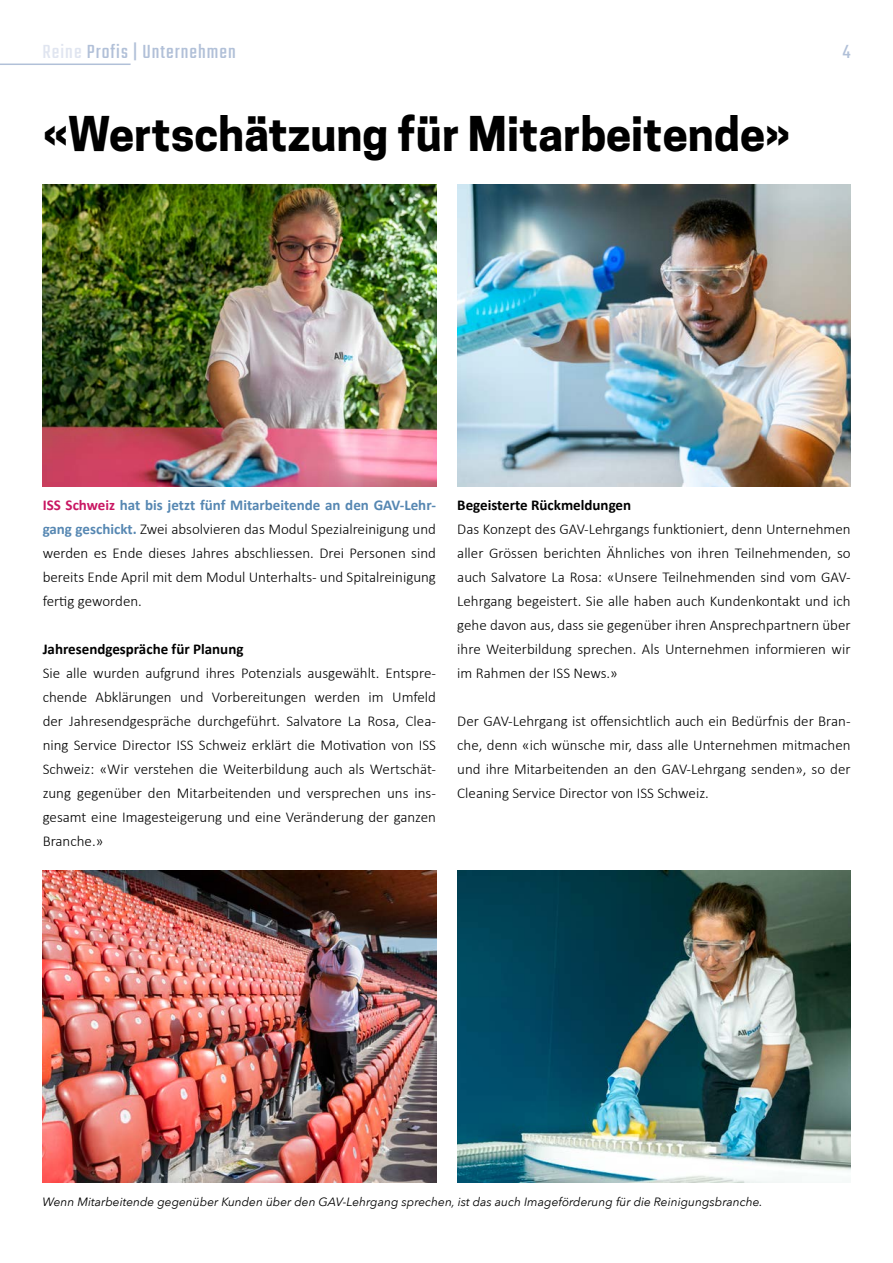
<style>
.page{position:relative;width:893px;height:1263px;background:#fff}
.page>*{position:absolute;margin:0;border:0;box-sizing:border-box;transform-origin:0 0}
.t1{font:700 45px "Cooper Hewitt";color:#000}
.t2{font:21px "Teko";letter-spacing:.05em;color:#b1c0d8}
.t3{font:300 15px/24px "Calibri";color:#000;text-align:justify}
.t4{font:700 15px "Calibri";color:#000}
.t5{font:italic 12px "Avenir Next";color:#000}
.s1{color:#e0e5f0}
.s2{font-weight:700;color:#c91763}
.s3{font-weight:700;color:#5687b2}
</style>
<div class="page">
<img style="left:43px;top:184px;width:393px;height:302px">
<img style="left:457px;top:184px;width:394px;height:302px">
<img style="left:43px;top:870px;width:393px;height:312px">
<img style="left:457px;top:870px;width:394px;height:312px">
<hr style="left:0;top:64px;width:131px;height:1px;background:#b1c0d8">
<h2 class="t2" style="left:43px;top:40px;width:195px"><span class="s1">Reine</span> Profis | Unternehmen</h2>
<h1 class="t1" style="left:43px;top:107px;width:749px">«Wertschätzung für Mitarbeitende»</h1>
<h2 class="t2" style="left:843px;top:40px;width:9px">4</h2>
<p class="t3" style="left:43px;top:492px;width:395px"><span class="s2">ISS Schweiz</span> <span class="s3">hat bis jetzt fünf Mitarbeitende an den GAV-Lehr&shy;gang geschickt.</span> Zwei absolvieren das Modul Spezialreinigung und werden es Ende dieses Jahres abschliessen. Drei Personen sind bereits Ende April mit dem Modul Unterhalts- und Spitalreinigung fertig geworden.</p>
<p class="t4" style="left:43px;top:639px;width:202px">Jahresendgespräche für Planung</p>
<p class="t3" style="left:43px;top:660px;width:395px">Sie alle wurden aufgrund ihres Potenzials ausgewählt. Entspre&shy;chende Abklärungen und Vorbereitungen werden im Umfeld der Jahresendgespräche durchgeführt. Salvatore La Rosa, Clea&shy;ning Service Director ISS Schweiz erklärt die Motivation von ISS Schweiz: «Wir verstehen die Weiterbildung auch als Wertschät&shy;zung gegenüber den Mitarbeitenden und versprechen uns ins&shy;gesamt eine Imagesteigerung und eine Veränderung der ganzen Branche.»</p>
<p class="t4" style="left:457px;top:495px;width:175px">Begeisterte Rückmeldungen</p>
<p class="t3" style="left:457px;top:516px;width:395px">Das Konzept des GAV-Lehrgangs funktioniert, denn Unternehmen aller Grössen berichten Ähnliches von ihren Teilnehmenden, so auch Salvatore La Rosa: «Unsere Teilnehmenden sind vom GAV-Lehrgang begeistert. Sie alle haben auch Kundenkontakt und ich gehe davon aus, dass sie gegenüber ihren Ansprechpartnern über ihre Weiterbildung sprechen. Als Unternehmen informieren wir im Rahmen der ISS News.»</p>
<p class="t3" style="left:457px;top:708px;width:395px">Der GAV-Lehrgang ist offensichtlich auch ein Bedürfnis der Bran&shy;che, denn «ich wünsche mir, dass alle Unternehmen mitmachen und ihre Mitarbeitenden an den GAV-Lehrgang senden», so der Cleaning Service Director von ISS Schweiz.</p>
<p class="t5" style="left:43px;top:1192px;width:722px">Wenn Mitarbeitende gegenüber Kunden über den GAV-Lehrgang sprechen, ist das auch Imageförderung für die Reinigungsbranche.</p>
</div>
